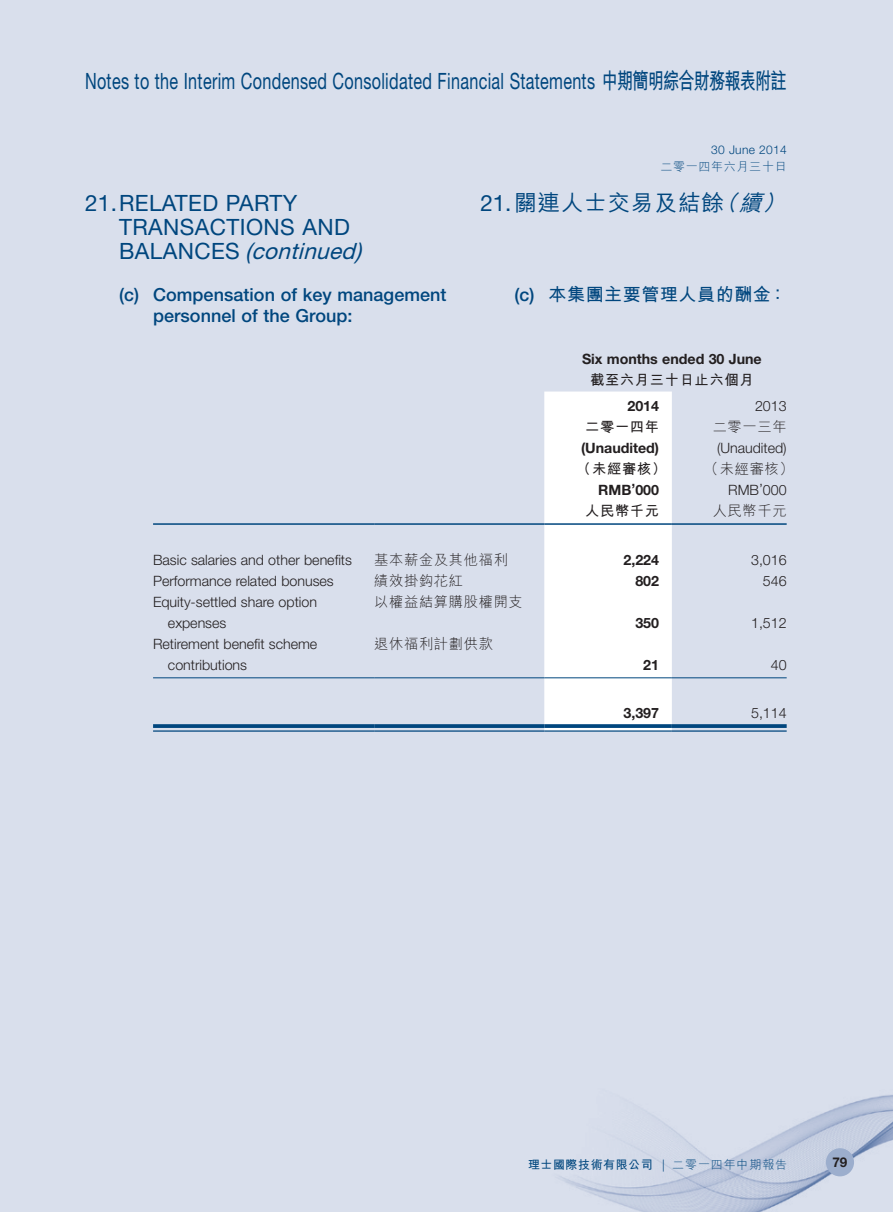
<style>
.page{position:relative;width:893px;height:1212px;background:#d9dfec}
.page>*{position:absolute;margin:0;border:0;box-sizing:border-box;transform-origin:0 0}
.Heading_1{font:22.5px "Helvetica Neue LT Std";letter-spacing:.02em;color:#00467e;scale:.72 1}
.Heading_1-2{font:22.5px/24px "Helvetica Neue LT Std";letter-spacing:.02em;color:#00467e}
.C_Heading_1{font:500 22.5px "M Hei HK";letter-spacing:.04em;color:#00467e}
.Heading_2{font:500 18px/21px "Helvetica Neue LT Std";letter-spacing:.005em;color:#00467e}
.C_Heading_2{font:700 18px "M Hei HK";letter-spacing:.03em;color:#00467e}
.Body_Text{font:300 14.25px/21px "Helvetica Neue LT Std";color:#231f20}
.Body_Text-2{font:700 14.25px "Helvetica Neue LT Std";color:#231f20}
.Body_Text-3{font:300 14.25px "M Hei HK";letter-spacing:.05em;color:#231f20}
.Body_Text-4{font:700 14.25px "M Hei HK";letter-spacing:.05em;color:#231f20}
.t1{font:700 13.5px "Helvetica Neue LT Std";color:#231f20}
.t2{font:700 12px "M Hei HK";letter-spacing:.045em;color:#00467e}
.t3{font:300 12px "Helvetica Neue LT Std";color:#00467e}
.t4{font:300 12px "M Hei HK";letter-spacing:.06em;color:#00467e}
.s1{font-family:"M Hei HK";font-weight:700}
.s2{font-style:italic}
.s3{font-family:"Helvetica Neue LT Std";font-weight:400}
.s4{font-family:"Helvetica Neue LT Std";font-weight:500}
.s5{font-family:"Helvetica Neue LT Std";font-weight:300}
.s6{font-weight:300}
</style>
<div class="page">
<img style="left:559px;top:1095px;width:334px;height:117px">
<div style="left:826px;top:1148px;width:28px;height:28px;background:#9caecd;border-radius:50%"></div>
<div style="left:544px;top:391px;width:128px;height:339px;background:#fff"></div>
<hr style="left:153px;top:523px;width:221px;height:2px;background:#00467e">
<hr style="left:374px;top:523px;width:170px;height:2px;background:#00467e">
<hr style="left:544px;top:523px;width:128px;height:2px;background:#00467e">
<hr style="left:672px;top:523px;width:115px;height:2px;background:#00467e">
<hr style="left:153px;top:677px;width:221px;height:1px;background:#00467e">
<hr style="left:374px;top:677px;width:170px;height:1px;background:#00467e">
<hr style="left:544px;top:677px;width:128px;height:1px;background:#00467e">
<hr style="left:672px;top:677px;width:115px;height:1px;background:#00467e">
<svg style="left:153px;top:724px;width:221px;height:4px"></svg>
<hr style="left:153px;top:730px;width:221px;height:2px;background:#00467e">
<svg style="left:374px;top:724px;width:170px;height:4px"></svg>
<hr style="left:374px;top:730px;width:170px;height:2px;background:#00467e">
<svg style="left:544px;top:724px;width:128px;height:4px"></svg>
<hr style="left:544px;top:730px;width:128px;height:2px;background:#00467e">
<svg style="left:672px;top:724px;width:115px;height:4px"></svg>
<hr style="left:672px;top:730px;width:115px;height:2px;background:#00467e">
<h1 class="Heading_1" style="left:85px;top:68px;width:976px">Notes to the Interim Condensed Consolidated Financial Statements <span class="s1">中期簡明綜合財務報表附註</span></h1>
<p class="Heading_1-2" style="left:119px;top:191px;width:250px;text-indent:-34px">21.RELATED PARTY<br>TRANSACTIONS AND<br>B A LA N C E S <span class="s2">(continued)</span></p>
<p class="Heading_2" style="left:153px;top:284px;width:295px;text-indent:-34px">(c) Compensation of key management personnel of the Group:</p>
<p class="t3" style="left:711px;top:143px;width:77px">30 June 2014</p>
<p class="t4" style="left:660px;top:160px;width:128px">二零一四年六月三十日</p>
<p class="C_Heading_1" style="left:480px;top:187px;width:314px"><span class="s3">21.</span>關連人士交易及結餘<span class="s2">（續）</span></p>
<p class="C_Heading_2" style="left:514px;top:282px;width:274px"><span class="s4">(c)</span> 本集團主要管理人員的酬金：</p>
<p class="Body_Text-2" style="left:582px;top:351px;width:181px">Six months ended 30 June</p>
<p class="Body_Text-4" style="left:590px;top:370px;width:165px">截至六月三十日止六個月</p>
<p class="Body_Text-2" style="left:627px;top:397px;width:33px">2014</p>
<p class="Body_Text" style="left:755px;top:395px;width:33px">2013</p>
<p class="Body_Text-4" style="left:585px;top:416px;width:75px">二零一四年</p>
<p class="Body_Text-3" style="left:713px;top:419px;width:75px">二零一三年</p>
<p class="Body_Text-2" style="left:581px;top:439px;width:80px">(Unaudited)</p>
<p class="Body_Text" style="left:717px;top:437px;width:71px">(Unaudited)</p>
<p class="Body_Text-4" style="left:577px;top:458px;width:91px">（未經審核）</p>
<p class="Body_Text-3" style="left:704px;top:461px;width:91px">（未經審核）</p>
<p class="Body_Text-2" style="left:598px;top:481px;width:62px">RMB’000</p>
<p class="Body_Text" style="left:728px;top:479px;width:60px">RMB’000</p>
<p class="Body_Text-4" style="left:585px;top:500px;width:75px">人民幣千元</p>
<p class="Body_Text-3" style="left:713px;top:503px;width:75px">人民幣千元</p>
<p class="Body_Text" style="left:153px;top:549px;width:200px">Basic salaries and other benefits</p>
<p class="Body_Text-3" style="left:374px;top:552px;width:135px">基本薪金及其他福利</p>
<p class="Body_Text-2" style="left:624px;top:551px;width:37px">2,224</p>
<p class="Body_Text" style="left:751px;top:549px;width:37px">3,016</p>
<p class="Body_Text" style="left:153px;top:570px;width:182px">Performance related bonuses</p>
<p class="Body_Text-3" style="left:374px;top:573px;width:90px">績效掛鈎花紅</p>
<p class="Body_Text-2" style="left:635px;top:572px;width:25px">802</p>
<p class="Body_Text" style="left:763px;top:570px;width:25px">546</p>
<p class="Body_Text" style="left:168px;top:591px;width:151px;text-indent:-15px">Equity-settled share option expenses</p>
<p class="Body_Text-3" style="left:374px;top:594px;width:150px">以權益結算購股權開支</p>
<p class="Body_Text-2" style="left:635px;top:614px;width:25px">350</p>
<p class="Body_Text" style="left:751px;top:612px;width:37px">1,512</p>
<p class="Body_Text" style="left:168px;top:633px;width:151px;text-indent:-15px">Retirement benefit scheme contributions</p>
<p class="Body_Text-3" style="left:374px;top:636px;width:120px">退休福利計劃供款</p>
<p class="Body_Text-2" style="left:643px;top:656px;width:17px">21</p>
<p class="Body_Text" style="left:771px;top:654px;width:17px">40</p>
<p class="Body_Text-2" style="left:624px;top:704px;width:37px">3,397</p>
<p class="Body_Text" style="left:751px;top:702px;width:37px">5,114</p>
<p class="t2" style="left:528px;top:1156px;width:261px">理士國際技術有限公司 <span class="s5">|</span> <span class="s6">二零一四年中期報告</span></p>
<p class="t1" style="left:832px;top:1154px;width:16px">79</p>
</div>
